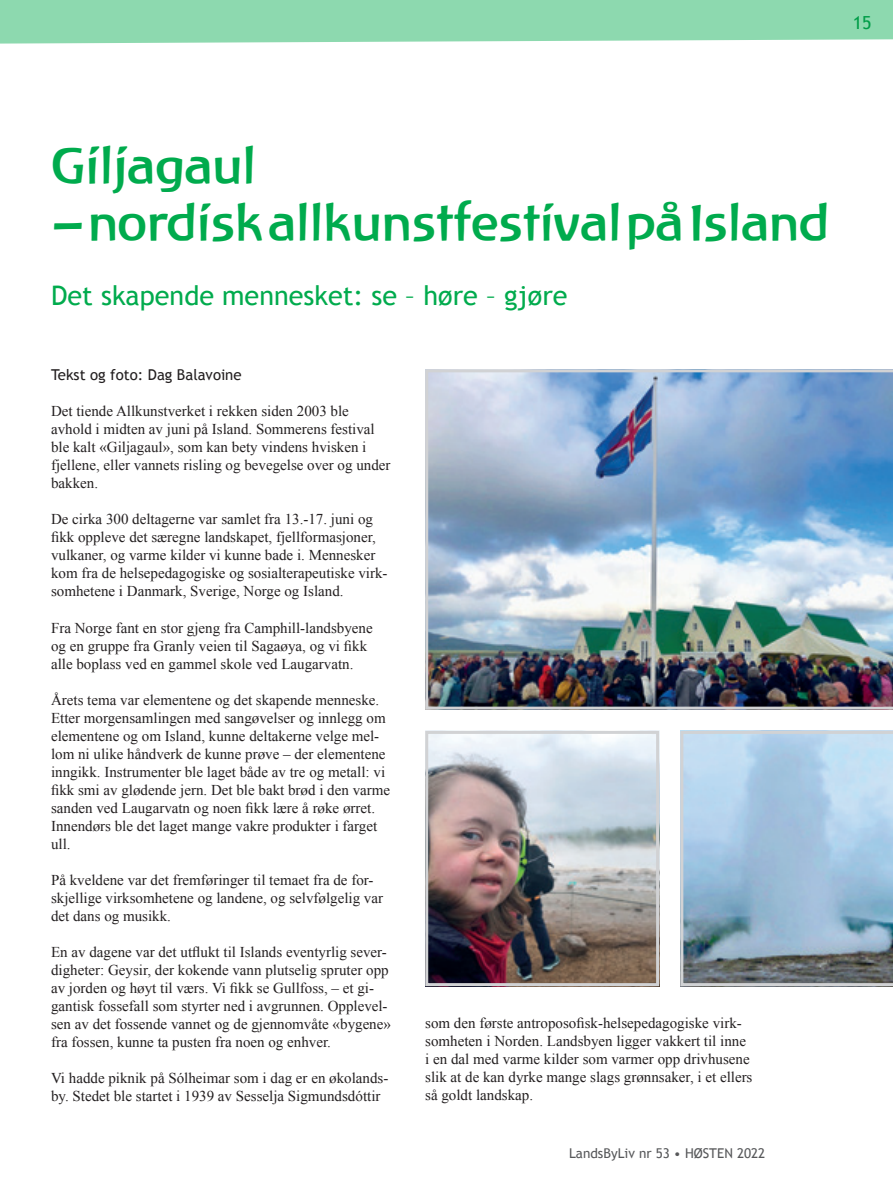
<style>
.page{position:relative;width:893px;height:1191px;background:#fff}
.page>*{position:absolute;margin:0;border:0;box-sizing:border-box;transform-origin:0 0}
.t1{font:48px "Atlantis";color:#00ab4d}
.t2{font:27px "Trebuchet MS";color:#00ab4d}
.t3{font:18px "Trebuchet MS";color:#009d48}
.t4{font:15px/18px "Times New Roman";color:#231f20}
.t5{font:15px "Trebuchet MS";color:#231f20}
.t6{font:13.5px "Trebuchet MS";color:#57585a}
</style>
<div class="page">
<div style="left:0;top:0;width:893px;height:44px;background:#8dd9af"></div>
<img style="left:425px;top:369px;width:468px;height:340px">
<svg style="left:680px;top:731px;width:213px;height:255px;background:#9cb8ce"></svg>
<img style="left:429px;top:735px;width:226px;height:247px">
<div style="left:425px;top:731px;width:234px;height:255px;border:3px solid #d1d2d4"></div>
<p class="t3" style="left:853px;top:12px;width:20px">15</p>
<h1 class="t1" style="left:51px;top:136px;width:206px">Giljagaul</h1>
<h1 class="t1" style="left:51px;top:194px;width:780px">– nordisk allkunstfestival på Island</h1>
<h2 class="t2" style="left:51px;top:280px;width:518px">Det skapende mennesket: se – høre – gjøre</h2>
<p class="t5" style="left:51px;top:366px;width:192px">Tekst og foto: Dag Balavoine</p>
<p class="t4" style="left:51px;top:402px;width:341px">Det tiende Allkunstverket i rekken siden 2003 ble avhold i midten av juni på Island. Sommerens festival ble kalt «Giljagaul», som kan bety vindens hvisken i fjellene, eller vannets risling og bevegelse over og under bakken.</p>
<p class="t4" style="left:51px;top:510px;width:338px">De cirka 300 deltagerne var samlet fra 13.-17. juni og fikk oppleve det særegne landskapet, fjellformasjoner, vulkaner, og varme kilder vi kunne bade i. Mennesker kom fra de helsepedagogiske og sosialterapeutiske virk&shy;somhetene i Danmark, Sverige, Norge og Island.</p>
<p class="t4" style="left:51px;top:618px;width:323px">Fra Norge fant en stor gjeng fra Camphill-landsbyene og en gruppe fra Granly veien til Sagaøya, og vi fikk alle boplass ved en gammel skole ved Laugarvatn.</p>
<p class="t4" style="left:51px;top:690px;width:341px">Årets tema var elementene og det skapende menneske.<br>Etter morgensamlingen med sangøvelser og innlegg om elementene og om Island, kunne deltakerne velge mel&shy;lom ni ulike håndverk de kunne prøve – der elementene inngikk. Instrumenter ble laget både av tre og metall: vi fikk smi av glødende jern. Det ble bakt brød i den varme sanden ved Laugarvatn og noen fikk lære å røke ørret.<br>Innendørs ble det laget mange vakre produkter i farget ull.</p>
<p class="t4" style="left:51px;top:870px;width:334px">På kveldene var det fremføringer til temaet fra de for&shy;skjellige virksomhetene og landene, og selvfølgelig var det dans og musikk.</p>
<p class="t4" style="left:51px;top:942px;width:341px">En av dagene var det utflukt til Islands eventyrlig sever&shy;digheter: Geysir, der kokende vann plutselig spruter opp av jorden og høyt til værs. Vi fikk se Gullfoss, – et gi&shy;gantisk fossefall som styrter ned i avgrunnen. Opplevel&shy;sen av det fossende vannet og de gjennomvåte «bygene» fra fossen, kunne ta pusten fra noen og enhver.</p>
<p class="t4" style="left:51px;top:1068px;width:339px">Vi hadde piknik på Sólheimar som i dag er en økolands&shy;by. Stedet ble startet i 1939 av Sesselja Sigmundsdóttir</p>
<p class="t4" style="left:425px;top:1014px;width:329px">som den første antroposofisk-helsepedagogiske virk&shy;somheten i Norden. Landsbyen ligger vakkert til inne i en dal med varme kilder som varmer opp drivhusene slik at de kan dyrke mange slags grønnsaker, i et ellers så goldt landskap.</p>
<p class="t6" style="left:569px;top:1145px;width:198px">LandsByLiv nr 53 • HØSTEN 2022</p>
</div>
